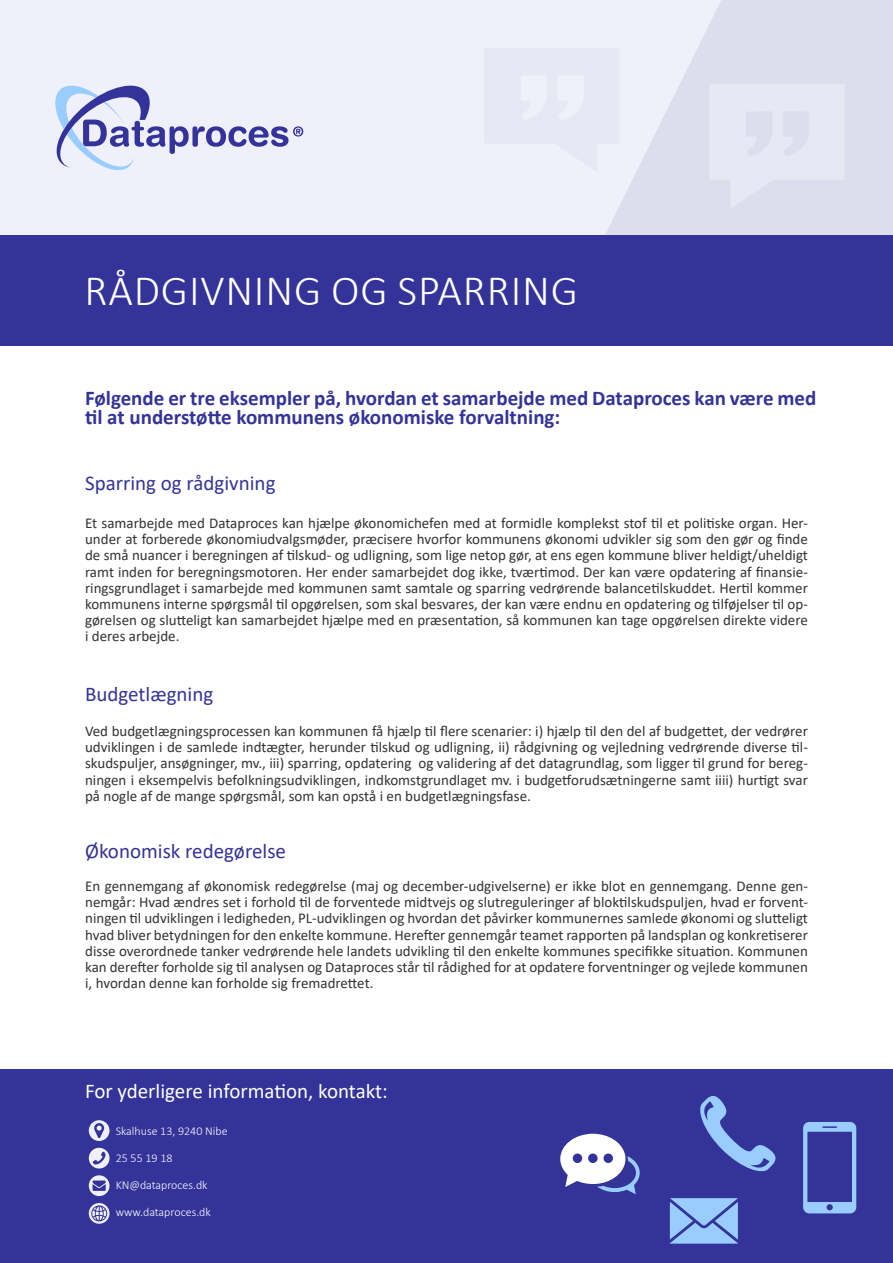
<style>
.page{position:relative;width:893px;height:1263px;background:#fff}
.page>*{position:absolute;margin:0;border:0;box-sizing:border-box;transform-origin:0 0}
.Hvid_overskrift_1{font:300 43.5px "Calibri";letter-spacing:.02em;color:#fff}
.Mørk_blå_overskrift{font:700 21px/19.5px "Calibri";color:#339}
.Mørk_blå_overskrift-2{font:21px "Calibri";color:#339}
.Mørk_blå_overskrift-3{font:21px "Calibri";color:#fff}
.Citat{font:15px/16.2px "Calibri";color:#333;text-align:justify}
.t1{font:300 12px "Calibri";color:#fff}
</style>
<div class="page">
<div style="left:721px;top:0;width:172px;height:235px;background:#dde"></div>
<svg style="left:0;top:0;width:721px;height:235px;fill:#f0f0fa"></svg>
<svg style="left:709px;top:84px;width:136px;height:124px;background:#e4e4f2"></svg>
<div style="left:483px;top:48px;width:136px;height:124px;background:#e8e8f5"></div>
<div style="left:0;top:235px;width:893px;height:111px;background:#339"></div>
<svg style="left:55px;top:86px;width:248px;height:84px"></svg>
<div style="left:0;top:1070px;width:893px;height:193px;background:#339"></div>
<svg style="left:89px;top:1148px;width:21px;height:20px"></svg>
<svg style="left:89px;top:1175px;width:21px;height:21px"></svg>
<svg style="left:89px;top:1203px;width:21px;height:21px"></svg>
<svg style="left:89px;top:1120px;width:21px;height:21px"></svg>
<svg style="left:803px;top:1122px;width:53px;height:91px"></svg>
<svg style="left:670px;top:1198px;width:68px;height:45px;background:#8ab6f0"></svg>
<svg style="left:700px;top:1096px;width:76px;height:76px"></svg>
<svg style="left:560px;top:1134px;width:80px;height:60px"></svg>
<p class="Hvid_overskrift_1" style="left:84px;top:263px;width:495px">RÅDGIVNING OG SPARRING</p>
<p class="Mørk_blå_overskrift" style="left:85px;top:388px;width:733px">Følgende er tre eksempler på, hvordan et samarbejde med Dataproces kan være med til at understøtte kommunens økonomiske forvaltning:</p>
<p class="Mørk_blå_overskrift-2" style="left:85px;top:469px;width:192px">Sparring og rådgivning</p>
<p class="Citat" style="left:85px;top:515px;width:724px">Et samarbejde med Dataproces kan hjælpe økonomichefen med at formidle komplekst stof til et politiske organ. Her&shy;under at forberede økonomiudvalgsmøder, præcisere hvorfor kommunens økonomi udvikler sig som den gør og finde de små nuancer i beregningen af tilskud- og udligning, som lige netop gør, at ens egen kommune bliver heldigt/uheldigt ramt inden for beregningsmotoren. Her ender samarbejdet dog ikke, tværtimod. Der kan være opdatering af finansie&shy;ringsgrundlaget i samarbejde med kommunen samt samtale og sparring vedrørende balancetilskuddet. Hertil kommer kommunens interne spørgsmål til opgørelsen, som skal besvares, der kan være endnu en opdatering og tilføjelser til op&shy;gørelsen og slutteligt kan samarbejdet hjælpe med en præsentation, så kommunen kan tage opgørelsen direkte videre i deres arbejde.</p>
<p class="Mørk_blå_overskrift-2" style="left:85px;top:679px;width:130px">Budgetlægning</p>
<p class="Citat" style="left:85px;top:722px;width:724px">Ved budgetlægningsprocessen kan kommunen få hjælp til flere scenarier: i) hjælp til den del af budgettet, der vedrører udviklingen i de samlede indtægter, herunder tilskud og udligning, ii) rådgivning og vejledning vedrørende diverse til&shy;skudspuljer, ansøgninger, mv., iii) sparring, opdatering og validering af det datagrundlag, som ligger til grund for bereg&shy;ningen i eksempelvis befolkningsudviklingen, indkomstgrundlaget mv. i budgetforudsætningerne samt iiii) hurtigt svar på nogle af de mange spørgsmål, som kan opstå i en budgetlægningsfase.</p>
<p class="Mørk_blå_overskrift-2" style="left:85px;top:837px;width:202px">Økonomisk redegørelse</p>
<p class="Citat" style="left:85px;top:877px;width:724px">En gennemgang af økonomisk redegørelse (maj og december-udgivelserne) er ikke blot en gennemgang. Denne gen&shy;nemgår: Hvad ændres set i forhold til de forventede midtvejs og slutreguleringer af bloktilskudspuljen, hvad er forvent&shy;ningen til udviklingen i ledigheden, PL-udviklingen og hvordan det påvirker kommunernes samlede økonomi og slutteligt hvad bliver betydningen for den enkelte kommune. Herefter gennemgår teamet rapporten på landsplan og konkretiserer disse overordnede tanker vedrørende hele landets udvikling til den enkelte kommunes specifikke situation. Kommunen kan derefter forholde sig til analysen og Dataproces står til rådighed for at opdatere forventninger og vejlede kommunen i, hvordan denne kan forholde sig fremadrettet.</p>
<p class="Mørk_blå_overskrift-3" style="left:85px;top:1076px;width:304px">For yderligere information, kontakt:</p>
<p class="t1" style="left:116px;top:1123px;width:113px">Skalhuse 13, 9240 Nibe</p>
<p class="t1" style="left:116px;top:1150px;width:58px">25 55 19 18</p>
<p class="t1" style="left:116px;top:1177px;width:93px">KN@dataproces.dk</p>
<p class="t1" style="left:116px;top:1205px;width:97px">www.dataproces.dk</p>
</div>
